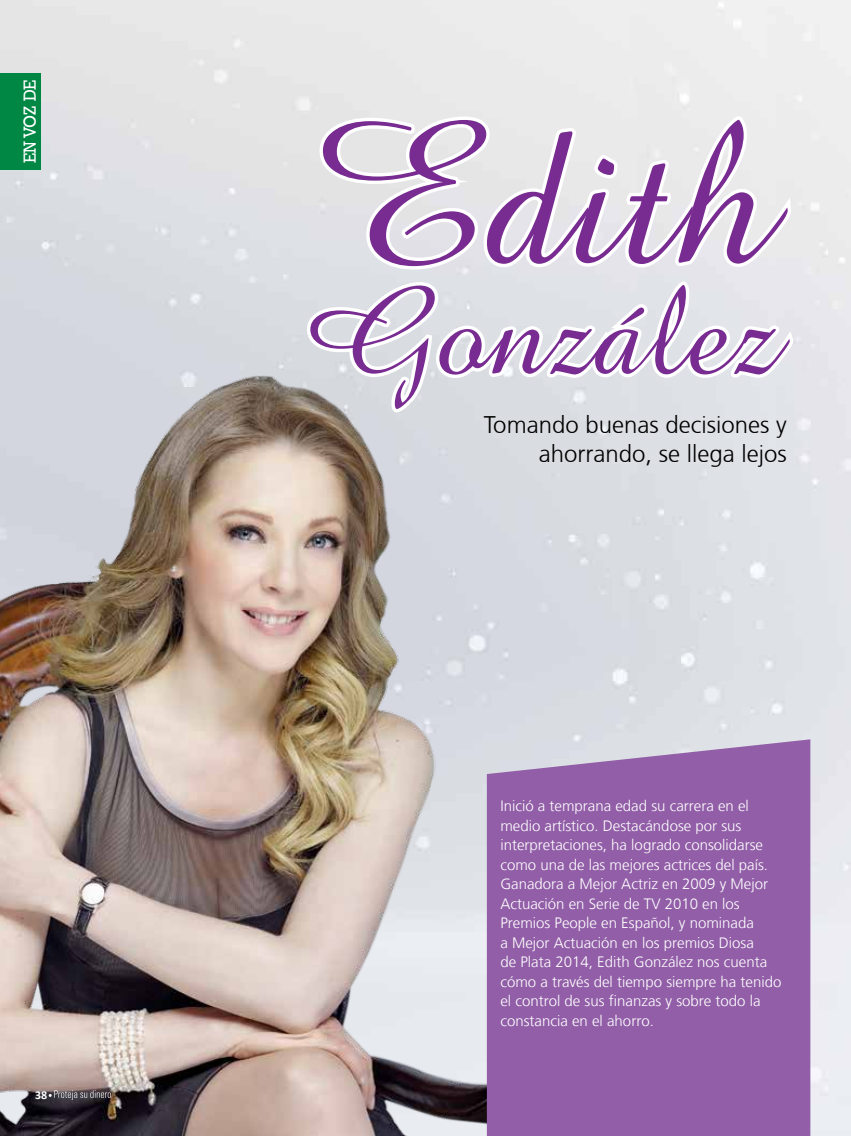
<style>
.page{position:relative;width:851px;height:1136px;background:#fff}
.page>*{position:absolute;margin:0;border:0;box-sizing:border-box;transform-origin:0 0}
.t1{font:204.9px "Amazone BT";letter-spacing:.005em;color:#782b90}
.t2{font:126.3px "Amazone BT";letter-spacing:.005em;color:#782b90}
.t3{font:300 24px/28.8px "Frutiger CE";color:#000;text-align:right}
.t4{font:18px "Rockwell";color:#fff;scale:.9 1}
.t5{font:300 15px/19.5px "Frutiger LT";color:#fff}
.t6{font:700 12px "Calibri";color:#fff}
</style>
<div class="page">
<img style="left:0;top:0;width:850px;height:1135px">
<img style="left:0;top:361px;width:510px;height:774px">
<div style="left:487px;top:739px;width:323px;height:396px;background:#915ea7"></div>
<div style="left:0;top:73px;width:41px;height:96px;background:#008744"></div>
<svg style="left:49px;top:1090px;width:62px;height:9px"></svg>
<svg style="left:303px;top:112px;width:493px;height:305px"></svg>
<p class="t4" style="left:19px;top:163px;width:94px;rotate:-90deg">EN VOZ DE</p>
<p class="t6" style="left:35px;top:1086px;width:14px">38</p>
<h1 class="t1" style="left:313px;top:78px;width:458px">Edith</h1>
<h2 class="t2" style="left:301px;top:260px;width:479px">González</h2>
<h3 class="t3" style="left:484px;top:410px;width:304px">Tomando buenas decisiones y ahorrando, se llega lejos</h3>
<p class="t5" style="left:500px;top:796px;width:282px">Inició a temprana edad su carrera en el medio artístico. Destacándose por sus interpretaciones, ha logrado consolidarse como una de las mejores actrices del país.<br>Ganadora a Mejor Actriz en 2009 y Mejor Actuación en Serie de TV 2010 en los Premios People en Español, y nominada<br>a Mejor Actuación en los premios Diosa<br>de Plata 2014, Edith González nos cuenta cómo a través del tiempo siempre ha tenido el control de sus finanzas y sobre todo la constancia en el ahorro.</p>
</div>
